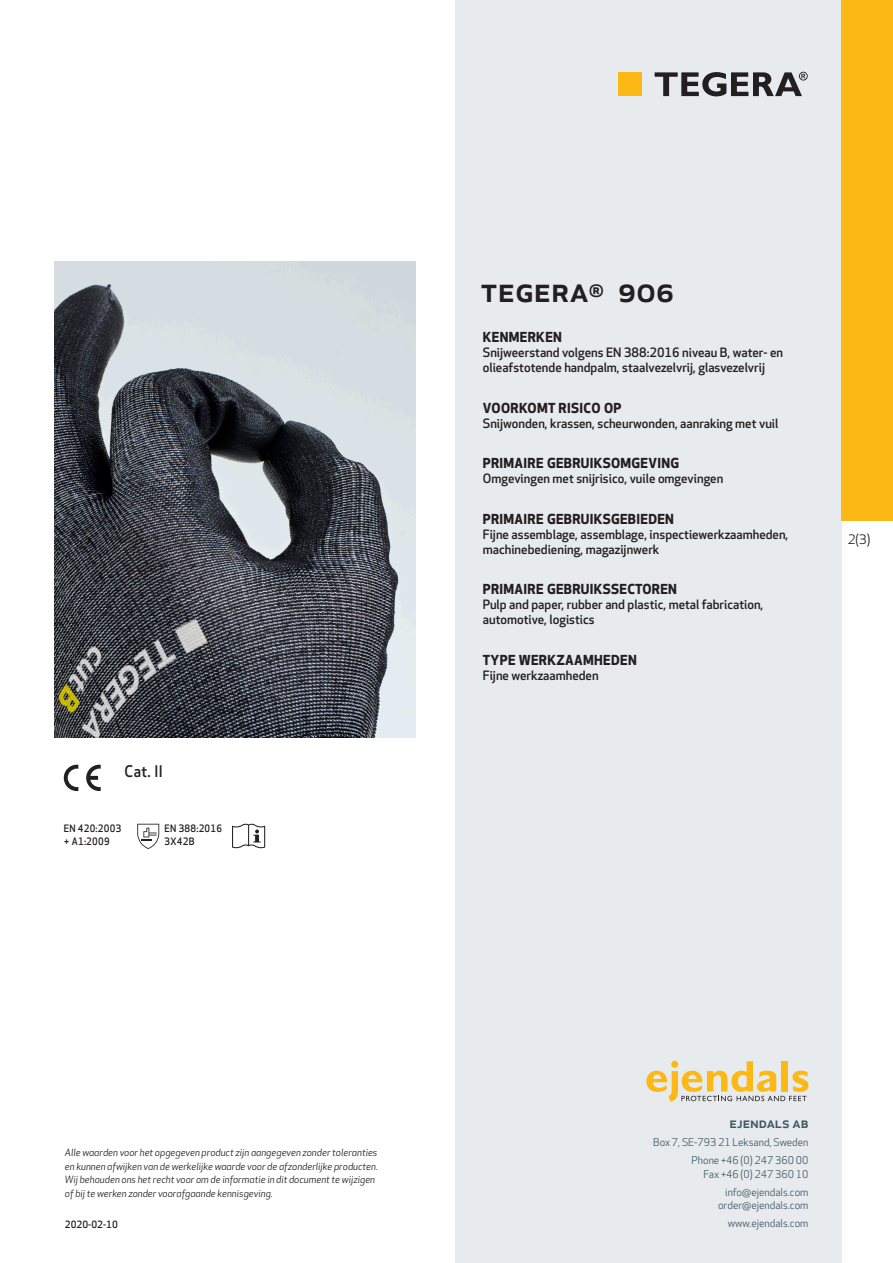
<style>
.page{position:relative;width:893px;height:1263px;background:#fff}
.page>*{position:absolute;margin:0;border:0;box-sizing:border-box;transform-origin:0 0}
.prodname{font:500 34.5px "Apex New";color:#231f20}
.Artikel{font:500 15.6px "Apex New";color:#231f20;scale:.95 1}
.t1{font:500 15px "Apex New";color:#405968}
.Funktion_body{font:700 13.5px "Apex New";letter-spacing:.025em;color:#231f20}
.t2{font:12.75px "Apex New";color:#231f20}
.Funktion_body-2{font:500 12.6px/15px "Apex New";color:#231f20}
.t3{font:10.5px/18px "Apex New";color:#405968;text-align:right}
.Artikel-2{font:500 10.05px/13.5px "Apex New";letter-spacing:.025em;color:#231f20;scale:.95 1}
.t4{font:italic 9.75px/13.5px "Apex New";color:#231f20}
.Sidfot_datum{font:500 9.75px "Apex New";color:#231f20}
</style>
<div class="page">
<div style="left:455px;top:0;width:387px;height:1263px;background:#e8ebee"></div>
<svg style="left:646px;top:1061px;width:162px;height:40px"></svg>
<div style="left:842px;top:0;width:51px;height:520px;background:#fcb814"></div>
<div style="left:618px;top:72px;width:24px;height:24px;background:#fcb814"></div>
<svg style="left:655px;top:72px;width:153px;height:24px"></svg>
<svg style="left:86px;top:765px;width:15px;height:26px"></svg>
<svg style="left:64px;top:765px;width:14px;height:26px"></svg>
<svg style="left:137px;top:824px;width:22px;height:25px"></svg>
<svg style="left:232px;top:824px;width:33px;height:24px"></svg>
<img style="left:54px;top:261px;width:361px;height:477px">
<p class="Artikel" style="left:125px;top:761px;width:42px">Cat. II</p>
<p class="Artikel-2" style="left:64px;top:821px;width:62px">EN 420:2003 + A1:2009</p>
<p class="Artikel-2" style="left:165px;top:821px;width:62px">EN 388:2016<br>3X42B</p>
<p class="prodname" style="left:480px;top:266px;width:195px">TEGERA<sup>®</sup> 906</p>
<p class="Funktion_body" style="left:483px;top:327px;width:81px">KENMERKEN</p>
<p class="Funktion_body-2" style="left:483px;top:345px;width:302px">Snijweerstand volgens EN 388:2016 niveau B, water- en olieafstotende handpalm, staalvezelvrij, glasvezelvrij</p>
<p class="Funktion_body" style="left:483px;top:398px;width:140px">VOORKOMT RISICO OP</p>
<p class="Funktion_body-2" style="left:483px;top:415px;width:297px">Snijwonden, krassen, scheurwonden, aanraking met vuil</p>
<p class="Funktion_body" style="left:483px;top:453px;width:198px">PRIMAIRE GEBRUIKSOMGEVING</p>
<p class="Funktion_body-2" style="left:483px;top:471px;width:242px">Omgevingen met snijrisico, vuile omgevingen</p>
<p class="Funktion_body" style="left:483px;top:509px;width:193px">PRIMAIRE GEBRUIKSGEBIEDEN</p>
<p class="Funktion_body-2" style="left:483px;top:526px;width:307px">Fijne assemblage, assemblage, inspectiewerkzaamheden, machinebediening, magazijnwerk</p>
<p class="Funktion_body" style="left:483px;top:580px;width:196px">PRIMAIRE GEBRUIKSSECTOREN</p>
<p class="Funktion_body-2" style="left:483px;top:597px;width:282px">Pulp and paper, rubber and plastic, metal fabrication, automotive, logistics</p>
<p class="Funktion_body" style="left:483px;top:650px;width:155px">TYPE WERKZAAMHEDEN</p>
<p class="Funktion_body-2" style="left:483px;top:668px;width:117px">Fijne werkzaamheden</p>
<p class="t2" style="left:848px;top:531px;width:24px">2(3)</p>
<p class="t4" style="left:65px;top:1146px;width:315px">Alle waarden voor het opgegeven product zijn aangegeven zonder toleranties en kunnen afwijken van de werkelijke waarde voor de afzonderlijke producten.<br>Wij behouden ons het recht voor om de informatie in dit document te wijzigen of bij te werken zonder voorafgaande kennisgeving.</p>
<p class="Sidfot_datum" style="left:65px;top:1218px;width:54px">2020-02-10</p>
<p class="t1" style="left:729px;top:1113px;width:80px">ejendals ab</p>
<p class="t3" style="left:653px;top:1133px;width:157px">Box 7, SE-793 21 Leksand, Sweden<br>Phone +46 (0) 247 360 00</p>
<p class="t3" style="left:703px;top:1165px;width:107px">Fax +46 (0) 247 360 10 info@ejendals.com</p>
<p class="t3" style="left:718px;top:1196px;width:92px">order@ejendals.com</p>
<p class="t3" style="left:728px;top:1215px;width:82px">www.ejendals.com</p>
</div>
